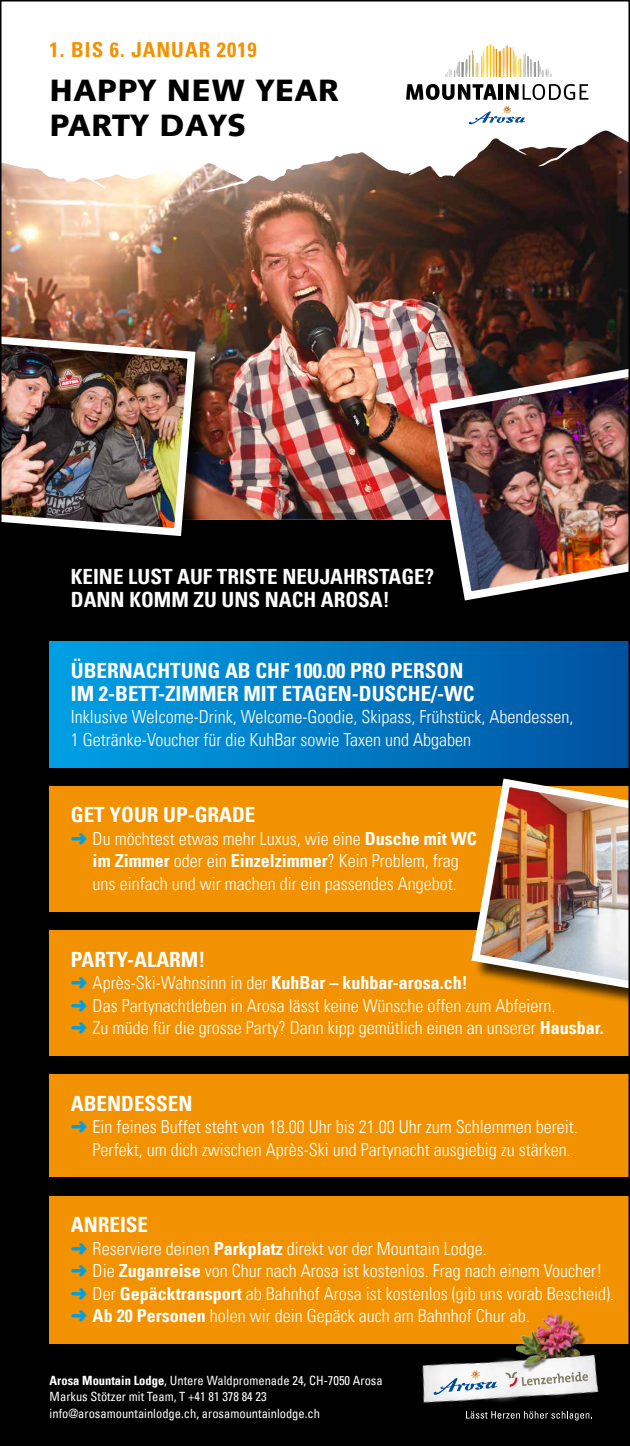
<style>
.page{position:relative;width:630px;height:1446px;background:#fff}
.page>*{position:absolute;margin:0;border:0;box-sizing:border-box;transform-origin:0 0}
.t1{font:900 31.05px/34.5px "Syntax Com";letter-spacing:.01em;color:#000}
.t2{font:21px/22.5px "Univers Com 67 Bold Cond";color:#fff}
.t3{font:20.7px "Univers Com 67 Bold Cond";letter-spacing:.05em;color:#f39200}
.t4{font:18px/22.5px "Univers Com 47 Light Cond";color:#fff}
.t5{font:condensed 12.75px/16.5px "Univers Com 57";color:#fff}
.s1{color:#009fe3}
.s2{font-family:"Univers Com 67 Bold Cond"}
.s3{font-family:"Univers Com 67 Bold Cond";font-stretch:normal}
</style>
<div class="page">
<div style="left:0;top:331px;width:629px;height:1115px;background:#000"></div>
<div style="left:50px;top:642px;width:579px;height:125px;background:linear-gradient(to right,#00a1e6,#0052a0)"></div>
<div style="left:50px;top:930px;width:579px;height:125px;background:#f39200"></div>
<div style="left:50px;top:1195px;width:579px;height:148px;background:#f39200"></div>
<div style="left:50px;top:1074px;width:579px;height:103px;background:#f39200"></div>
<div style="left:50px;top:786px;width:579px;height:125px;background:#f39200"></div>
<img style="left:467px;top:778px;width:159px;height:220px">
<img style="left:3px;top:130px;width:623px;height:390px">
<img style="left:138px;top:131px;width:464px;height:61px">
<svg style="left:445px;top:43px;width:106px;height:34px"></svg>
<svg style="left:406px;top:84px;width:90px;height:16px"></svg>
<hr style="left:498px;top:84px;width:4px;height:16px;background:#000">
<svg style="left:506px;top:84px;width:82px;height:16px"></svg>
<svg style="left:468px;top:106px;width:57px;height:18px"></svg>
<img style="left:425px;top:354px;width:201px;height:247px">
<div style="left:0;top:333px;width:214px;height:221px;background:#000;opacity:.75"></div>
<img style="left:3px;top:327px;width:196px;height:213px">
<img style="left:419px;top:1343px;width:66px;height:61px">
<svg style="left:432px;top:1370px;width:53px;height:26px"></svg>
<img style="left:485px;top:1313px;width:136px;height:106px">
<svg style="left:466px;top:1411px;width:125px;height:9px"></svg>
<p class="t3" style="left:50px;top:37px;width:208px">1. BIS 6. JANUAR 2019</p>
<h1 class="t1" style="left:50px;top:73px;width:291px">HAPPY NEW YEAR<br>PARTY DAYS</h1>
<p class="t2" style="left:71px;top:565px;width:364px">KEINE LUST AUF TRISTE NEUJAHRSTAGE?<br>DANN KOMM ZU UNS NACH AROSA!</p>
<p class="t2" style="left:71px;top:659px;width:405px">ÜBERNACHTUNG AB CHF 100.00 PRO PERSON<br>IM 2-BETT-ZIMMER MIT ETAGEN-DUSCHE/-WC</p>
<p class="t4" style="left:71px;top:706px;width:504px">Inklusive Welcome-Drink, Welcome-Goodie, Skipass, Frühstück, Abendessen,<br>1 Getränke-Voucher für die KuhBar sowie Taxen und Abgaben</p>
<p class="t2" style="left:71px;top:803px;width:186px">GET YOUR UP-GRADE</p>
<p class="t4" style="left:71px;top:827px;width:407px;text-align:center"><span class="s1">➜</span> Du möchtest etwas mehr Luxus, wie eine <span class="s2">Dusche mit WC im Zimmer</span> oder ein <span class="s2">Einzelzimmer</span>? Kein Problem, frag<br>uns einfach und wir machen dir ein passendes Angebot.</p>
<p class="t2" style="left:71px;top:947px;width:136px">PARTY-ALARM!</p>
<p class="t4" style="left:71px;top:971px;width:534px"><span class="s1">➜</span> Après-Ski-Wahnsinn in der <span class="s2">KuhBar – kuhbar-arosa.ch!<br></span><span class="s1">➜</span> Das Partynachtleben in Arosa lässt keine Wünsche offen zum Abfeiern.<br><span class="s1">➜</span> Zu müde für die grosse Party? Dann kipp gemütlich einen an unserer <span class="s2">Hausbar.</span></p>
<p class="t2" style="left:71px;top:1092px;width:123px">ABENDESSEN</p>
<p class="t4" style="left:93px;top:1115px;width:486px;text-indent:-22px"><span class="s1">➜</span> Ein feines Buffet steht von 18.00 Uhr bis 21.00 Uhr zum Schlemmen bereit.<br>Perfekt, um dich zwischen Après-Ski und Partynacht ausgiebig zu stärken.</p>
<p class="t2" style="left:71px;top:1213px;width:79px">ANREISE</p>
<p class="t4" style="left:71px;top:1237px;width:544px"><span class="s1">➜</span> Reserviere deinen <span class="s2">Parkplatz</span> direkt vor der Mountain Lodge.<br><span class="s1">➜</span> Die <span class="s2">Zuganreise</span> von Chur nach Arosa ist kostenlos. Frag nach einem Voucher! <span class="s1">➜</span> Der <span class="s2">Gepäcktransport</span> ab Bahnhof Arosa ist kostenlos (gib uns vorab Bescheid). <span class="s1">➜</span> <span class="s2">Ab 20 Personen</span> holen wir dein Gepäck auch am Bahnhof Chur ab.</p>
<p class="t5" style="left:50px;top:1372px;width:334px"><span class="s3">Arosa Mountain Lodge</span>, Untere Waldpromenade 24, CH-7050 Arosa<br>Markus Stötzer mit Team, T +41 81 378 84 23 info@arosamountainlodge.ch, arosamountainlodge.ch</p>
</div>
